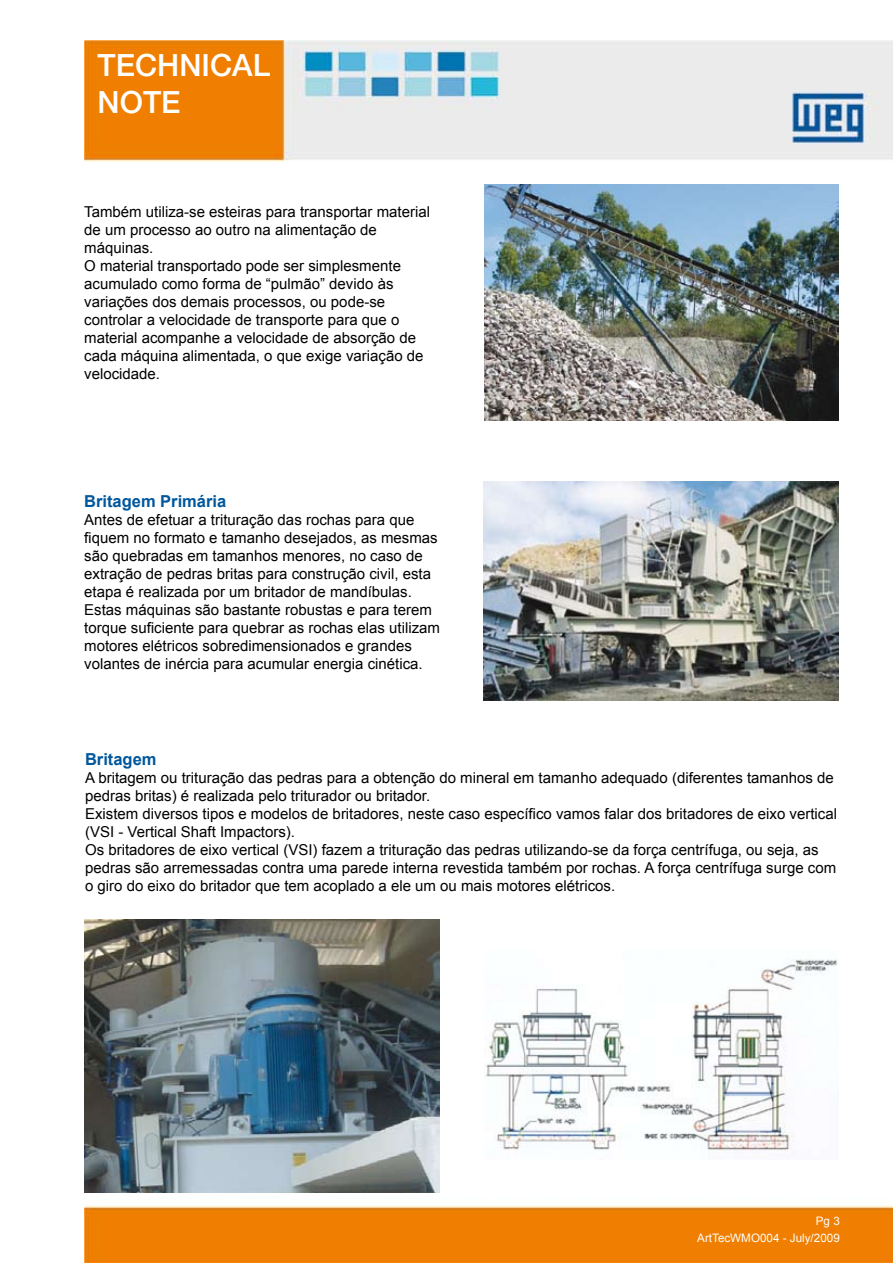
<style>
.page{position:relative;width:893px;height:1263px;background:#fff}
.page>*{position:absolute;margin:0;border:0;box-sizing:border-box;transform-origin:0 0}
.t1{font:500 30.75px/36.9px "Helvetica Neue LT Pro";color:#fff}
.t2{font:700 16.5px "Arial";color:#00579c}
.t3{font:15px/18px "Arial";color:#000}
.t4{font:11.7px/16.4px "Arial";color:#fff}
</style>
<div class="page">
<img style="left:85px;top:40px;width:808px;height:1223px">
<img style="left:484px;top:184px;width:354px;height:237px">
<img style="left:484px;top:481px;width:355px;height:219px">
<img style="left:84px;top:919px;width:356px;height:274px">
<img style="left:484px;top:950px;width:355px;height:210px">
<svg style="left:834px;top:1217px;width:5px;height:8px"></svg>
<h1 class="t1" style="left:98px;top:46px;width:174px">TECHNICAL<br>NOTE</h1>
<p class="t3" style="left:84px;top:203px;width:347px">Também utiliza-se esteiras para transportar material de um processo ao outro na alimentação de máquinas.<br>O material transportado pode ser simplesmente acumulado como forma de “pulmão” devido às variações dos demais processos, ou pode-se controlar a velocidade de transporte para que o material acompanhe a velocidade de absorção de cada máquina alimentada, o que exige variação de velocidade.</p>
<p class="t2" style="left:84px;top:490px;width:144px">Britagem Primária</p>
<p class="t3" style="left:84px;top:511px;width:357px">Antes de efetuar a trituração das rochas para que fiquem no formato e tamanho desejados, as mesmas são quebradas em tamanhos menores, no caso de extração de pedras britas para construção civil, esta etapa é realizada por um britador de mandíbulas.<br>Estas máquinas são bastante robustas e para terem torque suficiente para quebrar as rochas elas utilizam motores elétricos sobredimensionados e grandes volantes de inércia para acumular energia cinética.</p>
<p class="t2" style="left:85px;top:749px;width:73px">Britagem</p>
<p class="t3" style="left:85px;top:769px;width:753px">A britagem ou trituração das pedras para a obtenção do mineral em tamanho adequado (diferentes tamanhos de pedras britas) é realizada pelo triturador ou britador.<br>Existem diversos tipos e modelos de britadores, neste caso específico vamos falar dos britadores de eixo vertical (VSI - Vertical Shaft Impactors).<br>Os britadores de eixo vertical (VSI) fazem a trituração das pedras utilizando-se da força centrífuga, ou seja, as pedras são arremessadas contra uma parede interna revestida também por rochas. A força centrífuga surge com o giro do eixo do britador que tem acoplado a ele um ou mais motores elétricos.</p>
<p class="t4" style="left:697px;top:1213px;width:144px;text-indent:119px">Pg<br>ArtTecWMO004 - July/2009</p>
</div>
